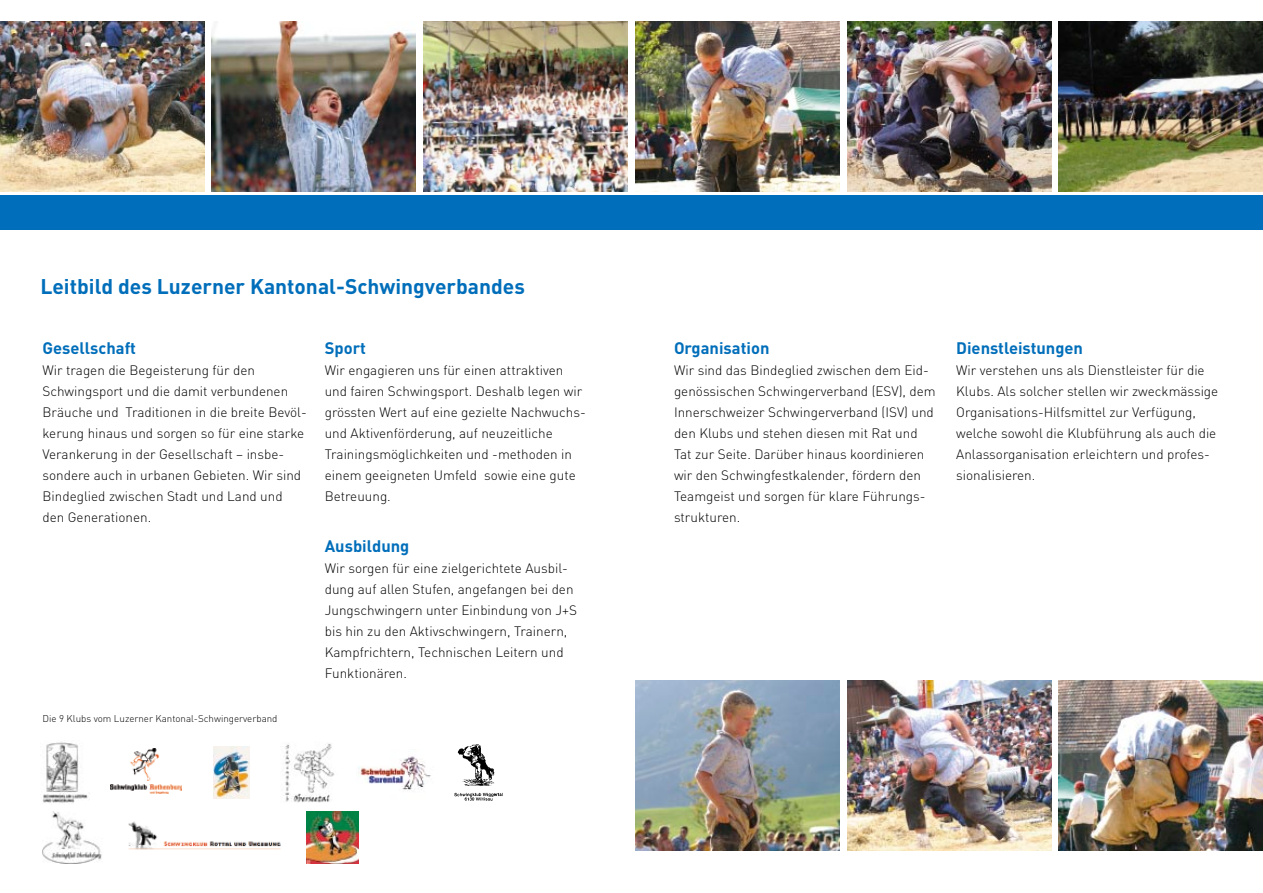
<style>
.page{position:relative;width:1263px;height:893px;background:#fff}
.page>*{position:absolute;margin:0;border:0;box-sizing:border-box;transform-origin:0 0}
.t1{font:700 21px "DIN";color:#006eba}
.t2{font:700 16.5px "DIN";color:#006eba}
.t3{font:300 13.5px/21px "DIN";color:#000}
.t4{font:300 9.75px "DIN";color:#000}
</style>
<div class="page">
<img style="left:423px;top:21px;width:205px;height:170px">
<img style="left:847px;top:680px;width:204px;height:170px">
<img style="left:1059px;top:680px;width:204px;height:170px">
<img style="left:0;top:21px;width:204px;height:170px">
<div style="left:0;top:196px;width:1263px;height:34px;background:#006eba"></div>
<img style="left:212px;top:21px;width:204px;height:170px">
<img style="left:847px;top:21px;width:204px;height:170px">
<img style="left:635px;top:21px;width:204px;height:170px">
<img style="left:635px;top:680px;width:204px;height:170px">
<img style="left:1059px;top:21px;width:204px;height:170px">
<img style="left:111px;top:748px;width:71px;height:45px">
<img style="left:43px;top:742px;width:47px;height:61px">
<img style="left:282px;top:743px;width:52px;height:60px">
<img style="left:454px;top:744px;width:49px;height:57px">
<img style="left:358px;top:756px;width:73px;height:35px">
<div style="left:213px;top:746px;width:37px;height:52px;background:#f8f3ef"></div>
<img style="left:213px;top:746px;width:36px;height:52px">
<svg style="left:358px;top:811px;width:1px;height:52px"></svg>
<img style="left:306px;top:811px;width:52px;height:52px">
<img style="left:43px;top:811px;width:59px;height:52px">
<img style="left:128px;top:821px;width:153px;height:29px">
<h1 class="t1" style="left:40px;top:273px;width:486px">Leitbild des Luzerner Kantonal-Schwingverbandes</h1>
<p class="t2" style="left:43px;top:337px;width:95px">Gesellschaft</p>
<p class="t3" style="left:43px;top:359px;width:266px">Wir tragen die Begeisterung für den Schwingsport und die damit verbundenen Bräuche und Traditionen in die breite Bevöl&shy;kerung hinaus und sorgen so für eine starke Verankerung in der Gesellschaft – insbe&shy;sondere auch in urbanen Gebieten. Wir sind Bindeglied zwischen Stadt und Land und den Generationen.</p>
<p class="t4" style="left:43px;top:713px;width:236px">Die 9 Klubs vom Luzerner Kantonal-Schwingerverband</p>
<p class="t2" style="left:325px;top:337px;width:43px">Sport</p>
<p class="t3" style="left:325px;top:359px;width:262px">Wir engagieren uns für einen attraktiven und fairen Schwingsport. Deshalb legen wir grössten Wert auf eine gezielte Nachwuchs&shy;und Aktivenförderung, auf neuzeitliche Trainingsmöglichkeiten und -methoden in einem geeigneten Umfeld sowie eine gute Betreuung.</p>
<p class="t2" style="left:325px;top:535px;width:86px">Ausbildung</p>
<p class="t3" style="left:325px;top:557px;width:254px">Wir sorgen für eine zielgerichtete Ausbil&shy;dung auf allen Stufen, angefangen bei den Jungschwingern unter Einbindung von J+S bis hin zu den Aktivschwingern, Trainern, Kampfrichtern, Technischen Leitern und Funktionären.</p>
<p class="t2" style="left:674px;top:337px;width:97px">Organisation</p>
<p class="t3" style="left:674px;top:359px;width:263px">Wir sind das Bindeglied zwischen dem Eid&shy;genössischen Schwingerverband (ESV), dem Innerschweizer Schwingerverband (ISV) und den Klubs und stehen diesen mit Rat und Tat zur Seite. Darüber hinaus koordinieren wir den Schwingfestkalender, fördern den Teamgeist und sorgen für klare Führungs&shy;strukturen.</p>
<p class="t2" style="left:956px;top:337px;width:128px">Dienstleistungen</p>
<p class="t3" style="left:956px;top:359px;width:264px">Wir verstehen uns als Dienstleister für die Klubs. Als solcher stellen wir zweckmässige Organisations-Hilfsmittel zur Verfügung, welche sowohl die Klubführung als auch die Anlassorganisation erleichtern und profes&shy;sionalisieren.</p>
</div>
